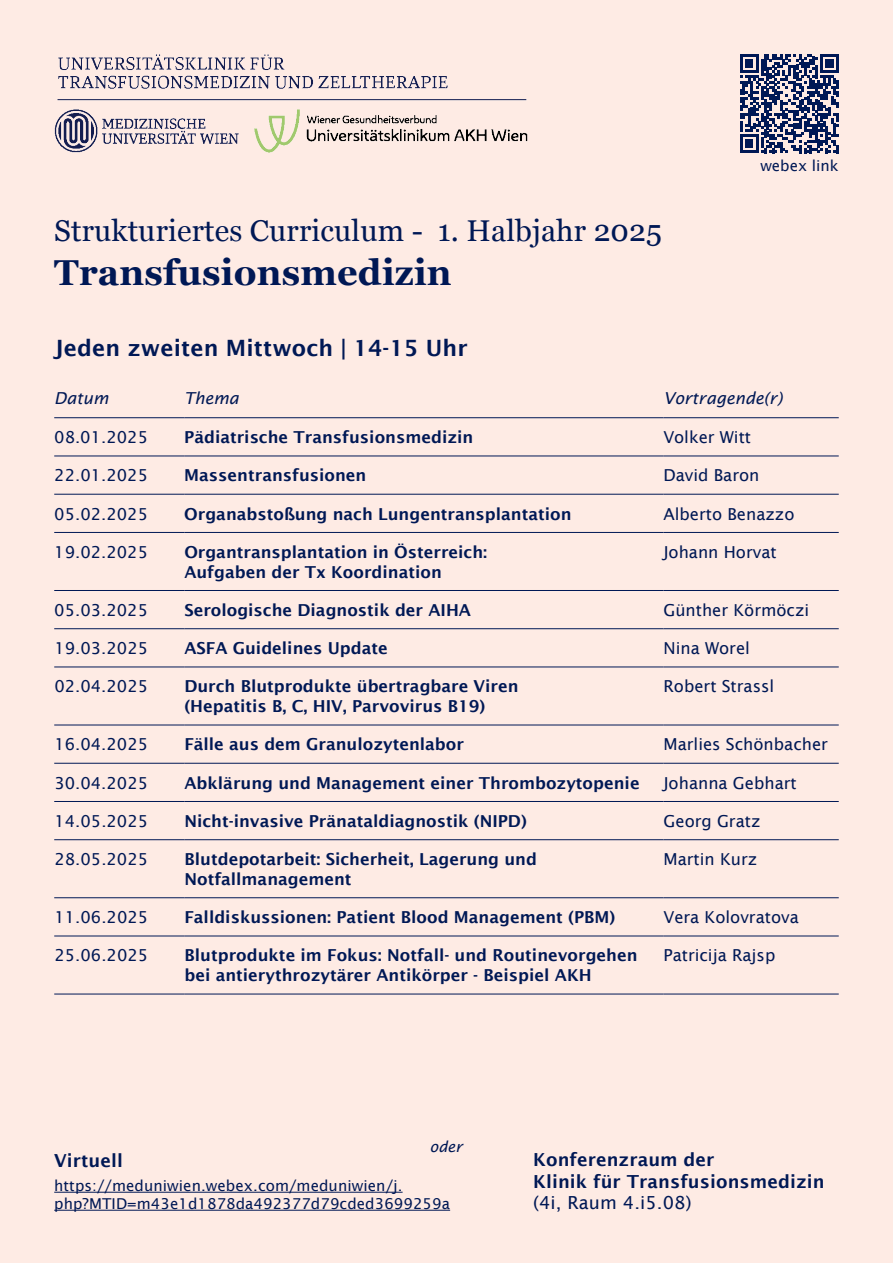
<style>
.page{position:relative;width:893px;height:1263px;background:#feebe4}
.page>*{position:absolute;margin:0;border:0;box-sizing:border-box;transform-origin:0 0}
.t1{font:700 36px "Georgia";letter-spacing:.005em;color:#001855}
.t2{font:30px "Georgia";letter-spacing:.005em;color:#001855}
.t3{font:600 22.5px "Lucida Sans";letter-spacing:.005em;color:#001855}
.t4{font:600 18px/21.6px "Lucida Sans";letter-spacing:.005em;color:#001855}
.t5{font:18px "Lucida Sans";letter-spacing:.005em;color:#001855}
.t6{font:600 16.5px/19.8px "Lucida Sans";color:#001855}
.t7{font:16.5px "Lucida Sans";color:#001855}
.t8{font:italic 16.5px "Lucida Sans";color:#001855}
.t9{font:15px/18px "Lucida Sans";letter-spacing:.005em;color:#001855}
.t10{font:italic 15px "Lucida Sans";color:#001855}
</style>
<div class="page">
<hr style="left:54px;top:1192px;width:349px;height:1px;background:#001855">
<hr style="left:54px;top:1210px;width:396px;height:1px;background:#001855">
<hr style="left:184px;top:417px;width:479px;height:1px;background:#001855">
<hr style="left:663px;top:417px;width:176px;height:1px;background:#001855">
<hr style="left:184px;top:456px;width:479px;height:1px;background:#001855">
<hr style="left:663px;top:456px;width:176px;height:1px;background:#001855">
<hr style="left:54px;top:494px;width:130px;height:1px;background:#001855">
<hr style="left:184px;top:494px;width:479px;height:1px;background:#001855">
<hr style="left:663px;top:494px;width:176px;height:1px;background:#001855">
<hr style="left:54px;top:532px;width:130px;height:1px;background:#001855">
<hr style="left:184px;top:532px;width:479px;height:1px;background:#001855">
<hr style="left:663px;top:532px;width:176px;height:1px;background:#001855">
<hr style="left:54px;top:590px;width:130px;height:1px;background:#001855">
<hr style="left:184px;top:590px;width:479px;height:1px;background:#001855">
<hr style="left:663px;top:590px;width:176px;height:1px;background:#001855">
<hr style="left:54px;top:628px;width:130px;height:1px;background:#001855">
<hr style="left:184px;top:628px;width:479px;height:1px;background:#001855">
<hr style="left:663px;top:628px;width:176px;height:1px;background:#001855">
<hr style="left:54px;top:667px;width:130px;height:1px;background:#001855">
<hr style="left:184px;top:667px;width:479px;height:1px;background:#001855">
<hr style="left:663px;top:667px;width:176px;height:1px;background:#001855">
<hr style="left:54px;top:725px;width:130px;height:1px;background:#001855">
<hr style="left:184px;top:725px;width:479px;height:1px;background:#001855">
<hr style="left:663px;top:725px;width:176px;height:1px;background:#001855">
<hr style="left:54px;top:763px;width:130px;height:1px;background:#001855">
<hr style="left:184px;top:763px;width:479px;height:1px;background:#001855">
<hr style="left:663px;top:763px;width:176px;height:1px;background:#001855">
<hr style="left:54px;top:801px;width:130px;height:1px;background:#001855">
<hr style="left:184px;top:801px;width:479px;height:1px;background:#001855">
<hr style="left:663px;top:801px;width:176px;height:1px;background:#001855">
<hr style="left:54px;top:839px;width:130px;height:1px;background:#001855">
<hr style="left:184px;top:839px;width:479px;height:1px;background:#001855">
<hr style="left:663px;top:839px;width:176px;height:1px;background:#001855">
<hr style="left:54px;top:897px;width:130px;height:1px;background:#001855">
<hr style="left:184px;top:897px;width:479px;height:1px;background:#001855">
<hr style="left:663px;top:897px;width:176px;height:1px;background:#001855">
<hr style="left:54px;top:936px;width:130px;height:1px;background:#001855">
<hr style="left:184px;top:936px;width:479px;height:1px;background:#001855">
<hr style="left:663px;top:936px;width:176px;height:1px;background:#001855">
<hr style="left:54px;top:994px;width:130px;height:1px;background:#001855">
<hr style="left:184px;top:994px;width:479px;height:1px;background:#001855">
<hr style="left:663px;top:994px;width:176px;height:1px;background:#001855">
<hr style="left:54px;top:417px;width:130px;height:1px;background:#001855">
<hr style="left:54px;top:456px;width:130px;height:1px;background:#001855">
<img style="left:54px;top:54px;width:475px;height:99px">
<svg style="left:740px;top:54px;width:99px;height:99px"></svg>
<h2 class="t2" style="left:54px;top:209px;width:609px">Strukturiertes Curriculum - 1. Halbjahr 2025</h2>
<h1 class="t1" style="left:54px;top:245px;width:399px">Transfusionsmedizin</h1>
<p class="t9" style="left:760px;top:156px;width:80px">webex link</p>
<h3 class="t3" style="left:54px;top:335px;width:415px">Jeden zweiten Mittwoch | 14-15 Uhr</h3>
<p class="t8" style="left:54px;top:388px;width:56px">Datum</p>
<p class="t8" style="left:184px;top:388px;width:56px">Thema</p>
<p class="t8" style="left:663px;top:388px;width:121px">Vortragende(r)</p>
<p class="t7" style="left:54px;top:428px;width:95px">08.01.2025</p>
<p class="t6" style="left:184px;top:427px;width:291px">Pädiatrische Transfusionsmedizin</p>
<p class="t7" style="left:663px;top:428px;width:89px">Volker Witt</p>
<p class="t7" style="left:54px;top:466px;width:95px">22.01.2025</p>
<p class="t6" style="left:184px;top:466px;width:184px">Massentransfusionen</p>
<p class="t7" style="left:663px;top:466px;width:98px">David Baron</p>
<p class="t7" style="left:54px;top:504px;width:95px">05.02.2025</p>
<p class="t6" style="left:184px;top:504px;width:389px">Organabstoßung nach Lungentransplantation</p>
<p class="t7" style="left:663px;top:504px;width:133px">Alberto Benazzo</p>
<p class="t7" style="left:54px;top:543px;width:95px">19.02.2025</p>
<p class="t6" style="left:184px;top:542px;width:304px">Organtransplantation in Österreich:<br>Aufgaben der Tx Koordination</p>
<p class="t7" style="left:663px;top:543px;width:115px">Johann Horvat</p>
<p class="t7" style="left:54px;top:601px;width:95px">05.03.2025</p>
<p class="t6" style="left:184px;top:600px;width:288px">Serologische Diagnostik der AIHA</p>
<p class="t7" style="left:663px;top:601px;width:147px">Günther Körmöczi</p>
<p class="t7" style="left:54px;top:639px;width:95px">19.03.2025</p>
<p class="t6" style="left:184px;top:638px;width:205px">ASFA Guidelines Update</p>
<p class="t7" style="left:663px;top:639px;width:88px">Nina Worel</p>
<p class="t7" style="left:54px;top:677px;width:95px">02.04.2025</p>
<p class="t6" style="left:184px;top:676px;width:336px">Durch Blutprodukte übertragbare Viren (Hepatitis B, C, HIV, Parvovirus B19)</p>
<p class="t7" style="left:663px;top:677px;width:112px">Robert Strassl</p>
<p class="t7" style="left:54px;top:735px;width:95px">16.04.2025</p>
<p class="t6" style="left:184px;top:735px;width:281px">Fälle aus dem Granulozytenlabor</p>
<p class="t7" style="left:663px;top:735px;width:166px">Marlies Schönbacher</p>
<p class="t7" style="left:54px;top:773px;width:95px">30.04.2025</p>
<p class="t6" style="left:184px;top:773px;width:457px">Abklärung und Management einer Thrombozytopenie</p>
<p class="t7" style="left:663px;top:773px;width:135px">Johanna Gebhart</p>
<p class="t7" style="left:54px;top:812px;width:95px">14.05.2025</p>
<p class="t6" style="left:184px;top:811px;width:344px">Nicht-invasive Pränataldiagnostik (NIPD)</p>
<p class="t7" style="left:663px;top:812px;width:98px">Georg Gratz</p>
<p class="t7" style="left:54px;top:850px;width:95px">28.05.2025</p>
<p class="t6" style="left:184px;top:849px;width:354px">Blutdepotarbeit: Sicherheit, Lagerung und<br>Notfallmanagement</p>
<p class="t7" style="left:663px;top:850px;width:95px">Martin Kurz</p>
<p class="t7" style="left:54px;top:908px;width:95px">11.06.2025</p>
<p class="t6" style="left:184px;top:907px;width:432px">Falldiskussionen: Patient Blood Management (PBM)</p>
<p class="t7" style="left:664px;top:908px;width:137px">Vera Kolovratova</p>
<p class="t7" style="left:54px;top:946px;width:95px">25.06.2025</p>
<p class="t6" style="left:184px;top:945px;width:455px">Blutprodukte im Fokus: Notfall- und Routinevorgehen bei antierythrozytärer Antikörper - Beispiel AKH</p>
<p class="t7" style="left:664px;top:946px;width:113px">Patricija Rajsp</p>
<p class="t10" style="left:430px;top:1138px;width:34px">oder</p>
<p class="t4" style="left:54px;top:1150px;width:70px">Virtuell</p>
<p class="t9" style="left:54px;top:1176px;width:397px">https://meduniwien.webex.com/meduniwien/j. php?MTID=m43e1d1878da492377d79cded3699259a</p>
<p class="t4" style="left:533px;top:1149px;width:293px">Konferenzraum der<br>Klinik für Transfusionsmedizin</p>
<p class="t5" style="left:533px;top:1192px;width:160px">(4i, Raum 4.i5.08)</p>
</div>
